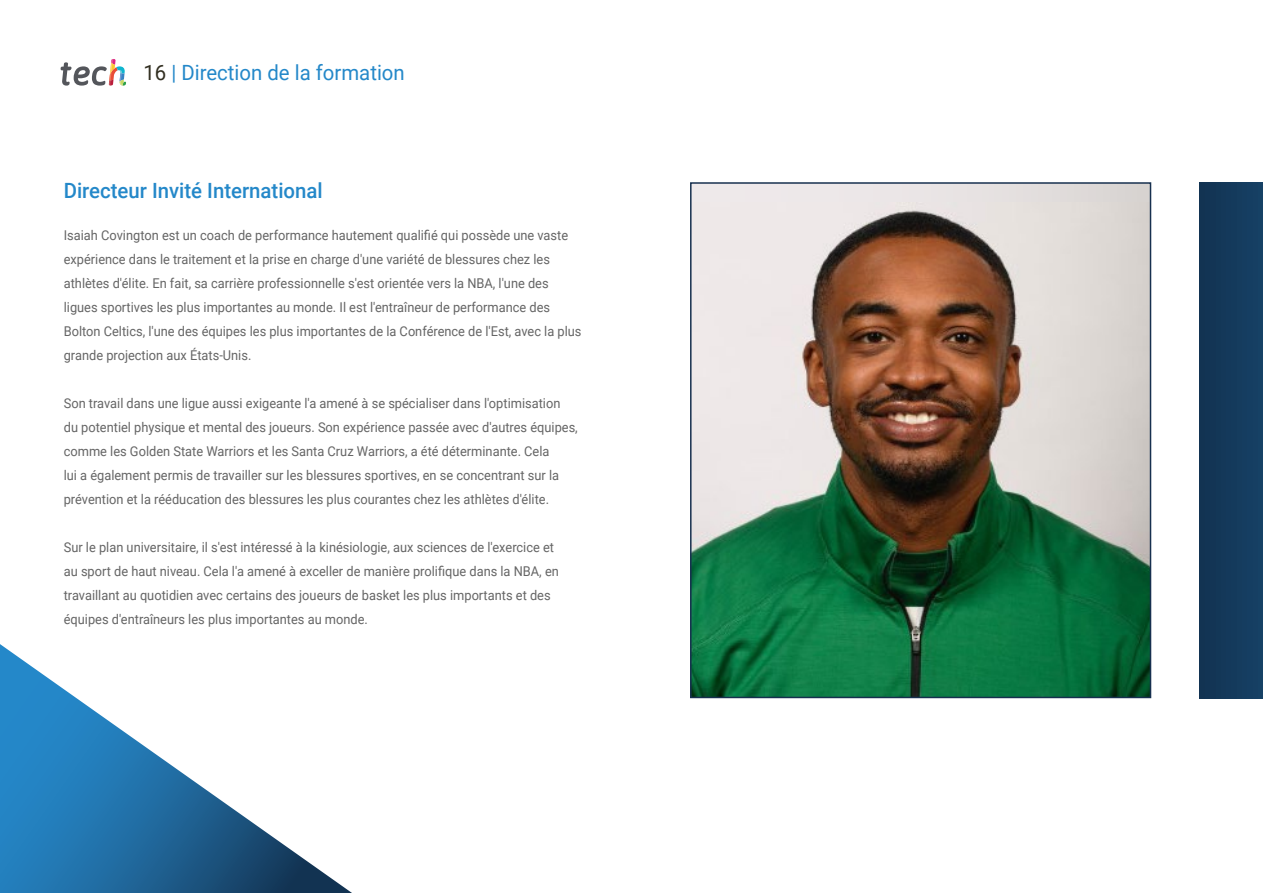
<style>
.page{position:relative;width:1263px;height:893px;background:#fff}
.page>*{position:absolute;margin:0;border:0;box-sizing:border-box;transform-origin:0 0}
.t1{font:500 21px "Roboto";color:#2488c9}
.t2{font:21px "Roboto";color:#2488c9}
.t3{font:13.5px/24px "Roboto";color:#656565;scale:.95 1}
.s1{color:#312e20}
</style>
<div class="page">
<div style="left:691px;top:183px;width:459px;height:514px;background:linear-gradient(to right,#f3edef,#dcd8d6)"></div>
<img style="left:693px;top:202px;width:455px;height:493px">
<div style="left:690px;top:182px;width:461px;height:516px;border:2px solid #17304f"></div>
<svg style="left:0;top:644px;width:352px;height:249px"></svg>
<div style="left:1199px;top:182px;width:64px;height:516px;background:#14395b"></div>
<svg style="left:61px;top:59px;width:65px;height:27px"></svg>
<h1 class="t2" style="left:144px;top:57px;width:263px"><span class="s1">16</span> | Direction de la formation</h1>
<h1 class="t1" style="left:64px;top:176px;width:260px">Directeur Invité International</h1>
<p class="t3" style="left:64px;top:222px;width:546px">Isaiah Covington est un coach de performance hautement qualifié qui possède une vaste expérience dans le traitement et la prise en charge d'une variété de blessures chez les athlètes d'élite. En fait, sa carrière professionnelle s'est orientée vers la NBA, l'une des ligues sportives les plus importantes au monde. Il est l'entraîneur de performance des Bolton Celtics, l'une des équipes les plus importantes de la Conférence de l'Est, avec la plus grande projection aux États-Unis.</p>
<p class="t3" style="left:64px;top:390px;width:543px">Son travail dans une ligue aussi exigeante l'a amené à se spécialiser dans l'optimisation du potentiel physique et mental des joueurs. Son expérience passée avec d'autres équipes, comme les Golden State Warriors et les Santa Cruz Warriors, a été déterminante. Cela<br>lui a également permis de travailler sur les blessures sportives, en se concentrant sur la prévention et la rééducation des blessures les plus courantes chez les athlètes d'élite.</p>
<p class="t3" style="left:64px;top:534px;width:523px">Sur le plan universitaire, il s'est intéressé à la kinésiologie, aux sciences de l'exercice et au sport de haut niveau. Cela l'a amené à exceller de manière prolifique dans la NBA, en travaillant au quotidien avec certains des joueurs de basket les plus importants et des équipes d'entraîneurs les plus importantes au monde.</p>
</div>
